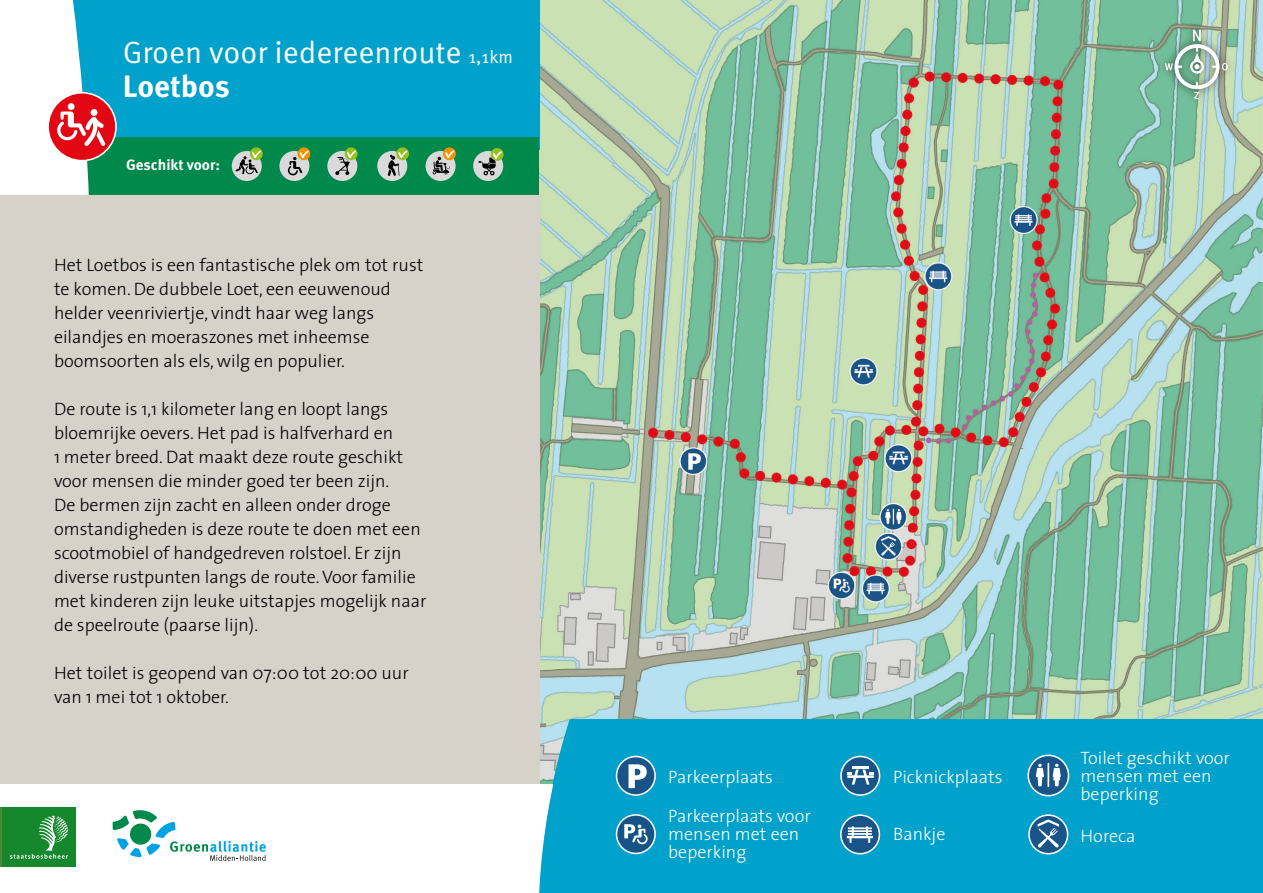
<style>
.page{position:relative;width:1263px;height:893px;background:#fff}
.page>*{position:absolute;margin:0;border:0;box-sizing:border-box;transform-origin:0 0}
.t1{font:30.9px "Meta Pro Norm";color:#fff}
.t2{font:700 30.9px "Meta Pro";color:#fff}
.t3{font:300 18px/24px "The Sans";color:#000}
.t4{font:300 18px/18px "The Sans";color:#fff}
.t5{font:700 15px "Meta Pro";color:#fff}
.s1{font-size:18px}
</style>
<div class="page">
<img style="left:539px;top:0;width:724px;height:719px">
<div style="left:0;top:0;width:539px;height:149px;background:#00a1ca"></div>
<div style="left:48px;top:137px;width:491px;height:59px;background:#00894b"></div>
<div style="left:0;top:196px;width:539px;height:588px;background:#d6d2c9"></div>
<div style="left:650px;top:719px;width:613px;height:174px;background:#00a1ca"></div>
<div style="left:1157px;top:21px;width:79px;height:86px;background:#000;opacity:.3"></div>
<svg style="left:1165px;top:30px;width:62px;height:69px"></svg>
<svg style="left:840px;top:756px;width:40px;height:40px"></svg>
<svg style="left:840px;top:814px;width:40px;height:40px"></svg>
<svg style="left:1027px;top:755px;width:42px;height:41px"></svg>
<hr style="left:1047px;top:763px;width:2px;height:24px;background:#fff">
<svg style="left:1028px;top:814px;width:40px;height:40px"></svg>
<svg style="left:48px;top:93px;width:68px;height:68px"></svg>
<svg style="left:0;top:0;width:105px;height:196px"></svg>
<svg style="left:539px;top:719px;width:117px;height:174px"></svg>
<svg style="left:113px;top:810px;width:153px;height:51px"></svg>
<div style="left:0;top:807px;width:76px;height:60px;background:#4e8738"></div>
<div style="left:2px;top:807px;width:74px;height:60px;background:#15882e"></div>
<svg style="left:10px;top:816px;width:58px;height:43px"></svg>
<div style="left:377px;top:151px;width:30px;height:30px;background:#dadada;border-radius:50%"></div>
<svg style="left:396px;top:147px;width:13px;height:13px"></svg>
<svg style="left:387px;top:150px;width:20px;height:26px"></svg>
<div style="left:232px;top:151px;width:30px;height:30px;background:#dadada;border-radius:50%"></div>
<svg style="left:250px;top:147px;width:13px;height:13px"></svg>
<svg style="left:235px;top:150px;width:26px;height:25px"></svg>
<div style="left:327px;top:151px;width:30px;height:30px;background:#dadada;border-radius:50%"></div>
<svg style="left:345px;top:147px;width:13px;height:13px"></svg>
<svg style="left:335px;top:150px;width:21px;height:25px"></svg>
<div style="left:279px;top:151px;width:30px;height:30px;background:#dadada;border-radius:50%"></div>
<svg style="left:297px;top:147px;width:13px;height:13px"></svg>
<svg style="left:288px;top:150px;width:21px;height:25px"></svg>
<div style="left:426px;top:151px;width:30px;height:30px;background:#dadada;border-radius:50%"></div>
<svg style="left:443px;top:147px;width:13px;height:13px"></svg>
<svg style="left:433px;top:150px;width:21px;height:24px"></svg>
<div style="left:473px;top:151px;width:30px;height:30px;background:#dadada;border-radius:50%"></div>
<svg style="left:491px;top:148px;width:13px;height:13px"></svg>
<svg style="left:478px;top:151px;width:24px;height:25px"></svg>
<h1 class="t1" style="left:123px;top:29px;width:392px">Groen voor iedereenroute <span class="s1">1,1km</span></h1>
<h1 class="t2" style="left:123px;top:62px;width:109px">Loetbos</h1>
<p class="t5" style="left:126px;top:153px;width:95px">Geschikt voor:</p>
<p class="t3" style="left:54px;top:252px;width:371px">Het Loetbos is een fantastische plek om tot rust te komen. De dubbele Loet, een eeuwenoud helder veenriviertje, vindt haar weg langs eilandjes en moeraszones met inheemse boomsoorten als els, wilg en populier.</p>
<p class="t3" style="left:54px;top:396px;width:374px">De route is 1,1 kilometer lang en loopt langs bloemrijke oevers. Het pad is halfverhard en<br>1 meter breed. Dat maakt deze route geschikt voor mensen die minder goed ter been zijn.<br>De bermen zijn zacht en alleen onder droge omstandigheden is deze route te doen met een scootmobiel of handgedreven rolstoel. Er zijn diverse rustpunten langs de route. Voor familie met kinderen zijn leuke uitstapjes mogelijk naar de speelroute (paarse lijn).</p>
<p class="t3" style="left:54px;top:660px;width:356px">Het toilet is geopend van 07:00 tot 20:00 uur van 1 mei tot 1 oktober.</p>
<p class="t4" style="left:668px;top:757px;width:144px;line-height:39px">Parkeerplaats<br>Parkeerplaats voor</p>
<p class="t4" style="left:668px;top:824px;width:133px">mensen met een beperking</p>
<p class="t4" style="left:893px;top:767px;width:111px">Picknickplaats</p>
<p class="t4" style="left:893px;top:825px;width:54px">Bankje</p>
<p class="t4" style="left:1080px;top:748px;width:151px">Toilet geschikt voor mensen met een beperking</p>
<p class="t4" style="left:1080px;top:826px;width:56px">Horeca</p>
</div>
